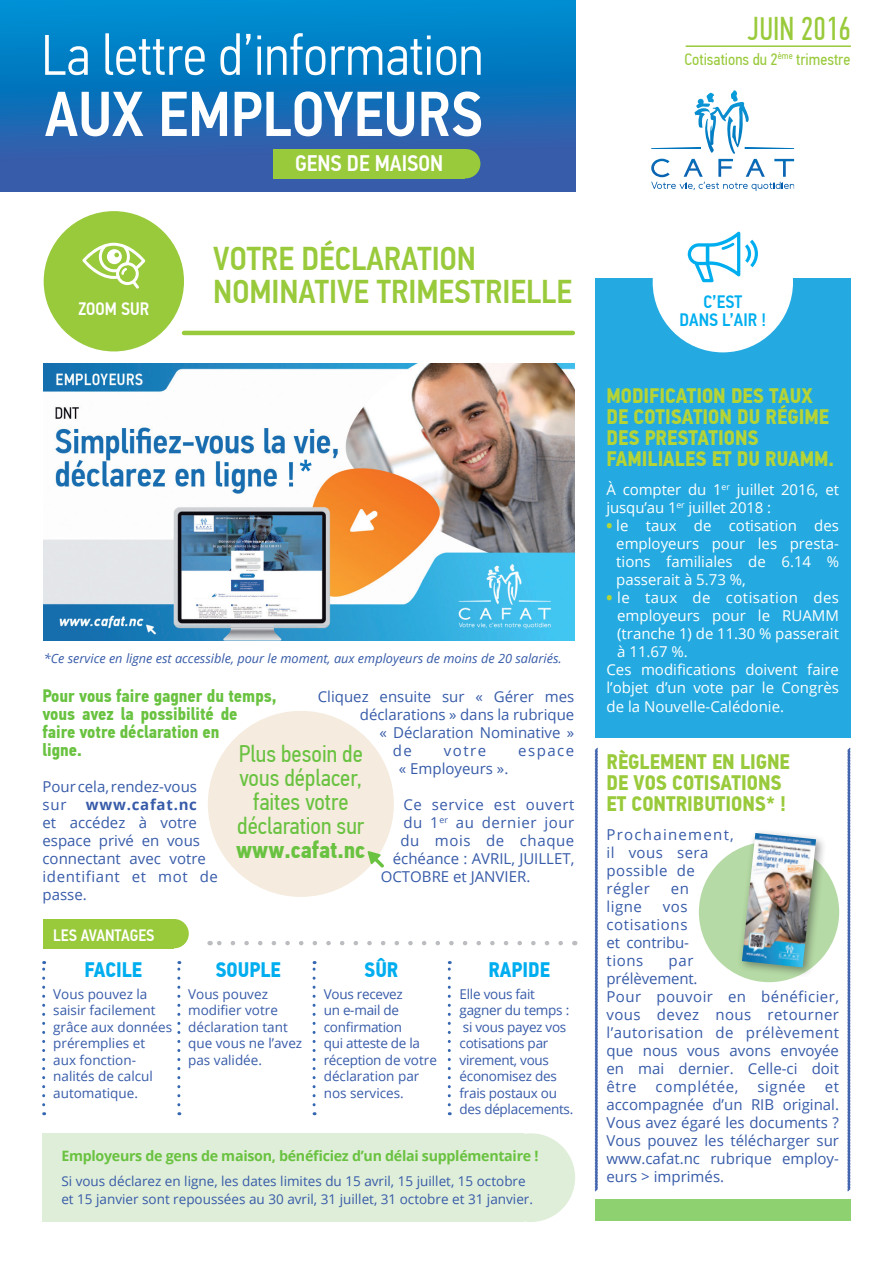
<style>
.page{position:relative;width:893px;height:1263px;background:#fff}
.page>*{position:absolute;margin:0;border:0;box-sizing:border-box;transform-origin:0 0}
.t1{font:500 63.45px "PF Din Text Cond Pro";color:#fff}
.t2{font:300 57.3px "PF Din Text Cond Pro";color:#fff}
.t3{font:500 33px "PF Din Text Cond Pro";color:#99ca3b}
.t4{font:33px "PF Din Text Comp Pro";color:#99ca3b}
.t5{font:24px/24px "PF Din Text Cond Pro";color:#69c240}
.t6{font:500 22.5px "PF Din Text Cond Pro";color:#fff}
.t7{font:700 21px/21px "PF Din Text Cond Pro";color:#b5d436}
.t8{font:700 21px/21px "PF Din Text Cond Pro";color:#99ca3b}
.t9{font:700 21px "PF Din Text Cond Pro";color:#00aeef}
.t10{font:700 18px/18px "PF Din Text Cond Pro";color:#69c240}
.t11{font:500 18px "PF Din Text Cond Pro";color:#00aeef}
.t12{font:500 18px "PF Din Text Cond Pro";color:#fff}
.t13{font:16.5px "PF Din Text Cond Pro";color:#99ca3b}
.t14{font:500 16.5px "PF Din Text Cond Pro";color:#fff}
.t15{font:15px/18px "Open Sans";color:#375ba9;text-align:justify}
.t16{font:15px/18px "Open Sans";color:#fff;text-align:justify}
.t17{font:15px "Open Sans";letter-spacing:.04em;color:#375ba9}
.t18{font:15px/18px "Open Sans";letter-spacing:.03em;color:#375ba9}
.t19{font:700 14.25px "Open Sans";letter-spacing:-.02em;color:#69c240}
.t20{font:13.5px/16.5px "Open Sans";color:#375ba9}
.t21{font:13.5px/16.5px "Open Sans";letter-spacing:-.02em;color:#375ba9}
.t22{font:italic 12.75px "Open Sans";color:#375ba9}
.s1{font-weight:700}
.s2{font-weight:800;color:#b5d436}
</style>
<div class="page">
<svg style="left:0;top:0;width:575px;height:191px;background:#1372bb"></svg>
<svg style="left:651px;top:90px;width:143px;height:101px"></svg>
<hr style="left:184px;top:331px;width:389px;height:4px;background:#99ca3b">
<div style="left:44px;top:211px;width:140px;height:140px;background:#99ca3b;border-radius:50%"></div>
<svg style="left:82px;top:243px;width:63px;height:46px"></svg>
<img style="left:44px;top:363px;width:530px;height:278px">
<div style="left:208px;top:711px;width:186px;height:186px;background:#f5ebde;border-radius:50%"></div>
<svg style="left:367px;top:851px;width:17px;height:17px"></svg>
<hr style="left:686px;top:45px;width:164px;height:2px;background:#99ca3b">
<div style="left:43px;top:1133px;width:481px;height:89px;background:#dfeed8"></div>
<div style="left:486px;top:1133px;width:89px;height:89px;background:#dfeed8;border-radius:50%"></div>
<div style="left:43px;top:919px;width:130px;height:29px;background:#99ca3b"></div>
<div style="left:159px;top:919px;width:30px;height:29px;background:#99ca3b;border-radius:50%"></div>
<svg style="left:42px;top:961px;width:3px;height:144px"></svg>
<svg style="left:177px;top:961px;width:3px;height:144px"></svg>
<svg style="left:313px;top:961px;width:3px;height:144px"></svg>
<svg style="left:448px;top:961px;width:3px;height:144px"></svg>
<svg style="left:210px;top:941px;width:351px;height:4px"></svg>
<div style="left:274px;top:149px;width:191px;height:29px;background:#99ca3b"></div>
<div style="left:451px;top:149px;width:29px;height:29px;background:#99ca3b;border-radius:50%"></div>
<div style="left:595px;top:279px;width:255px;height:459px;background:#24aae1"></div>
<div style="left:595px;top:1199px;width:255px;height:21px;background:#8ed170"></div>
<div style="left:653px;top:212px;width:140px;height:140px;background:#fff;border-radius:50%"></div>
<svg style="left:688px;top:232px;width:70px;height:50px"></svg>
<svg style="left:847px;top:747px;width:4px;height:445px;background:#849aca"></svg>
<div style="left:699px;top:842px;width:140px;height:140px;background:#b5daa5;border-radius:50%"></div>
<div style="left:737px;top:828px;width:90px;height:150px;background:#231f20;opacity:.45"></div>
<img style="left:742px;top:833px;width:74px;height:134px">
<svg style="left:594px;top:747px;width:4px;height:445px;background:#849aca"></svg>
<svg style="left:300px;top:460px;width:12px;height:11px"></svg>
<p class="t2" style="left:41px;top:22px;width:444px">La lettre d’information</p>
<p class="t1" style="left:45px;top:76px;width:440px">AUX EMPLOYEURS</p>
<p class="t12" style="left:78px;top:298px;width:72px">ZOOM SUR</p>
<p class="t6" style="left:295px;top:150px;width:150px">GENS DE MAISON</p>
<p class="t3" style="left:213px;top:239px;width:264px">VOTRE DÉCLARATION</p>
<p class="t3" style="left:213px;top:272px;width:360px">NOMINATIVE TRIMESTRIELLE</p>
<p class="t22" style="left:44px;top:649px;width:520px">*Ce service en ligne est accessible, pour le moment, aux employeurs de moins de 20 salariés.</p>
<p class="t10" style="left:43px;top:687px;width:236px">Pour vous faire gagner du temps, vous avez la possibilité de<br>faire votre déclaration en<br>ligne.</p>
<p class="t15" style="left:43px;top:777px;width:156px">Pour cela, rendez-vous sur</p>
<p class="t15" style="left:318px;top:687px;width:258px">Cliquez ensuite sur « Gérer mes</p>
<p class="t15" style="left:360px;top:705px;width:216px">déclarations » dans la rubrique</p>
<p class="t15" style="left:379px;top:723px;width:196px">« Déclaration Nominative »</p>
<p class="t15" style="left:393px;top:741px;width:21px">de</p>
<p class="t15" style="left:444px;top:741px;width:44px">votre</p>
<p class="t15" style="left:518px;top:741px;width:58px">espace</p>
<p class="t15" style="left:399px;top:759px;width:111px">« Employeurs ».</p>
<p class="t17" style="left:403px;top:794px;width:173px">Ce service est ouvert</p>
<p class="t17" style="left:403px;top:812px;width:173px">du 1<sup>er</sup> au dernier jour</p>
<p class="t17" style="left:400px;top:830px;width:176px">du mois de chaque</p>
<p class="t15" style="left:393px;top:849px;width:183px">échéance : AVRIL, JUILLET,</p>
<p class="t15" style="left:381px;top:867px;width:151px">OCTOBRE et JANVIER.</p>
<p class="t5" style="left:239px;top:742px;width:126px">Plus besoin de vous déplacer,</p>
<p class="t5" style="left:236px;top:790px;width:131px;text-align:center">faites votre déclaration sur <span class="s1">www.cafat.nc</span></p>
<p class="t15" style="left:43px;top:795px;width:177px;text-align:left;text-indent:43px"><span class="s1">www.cafat.nc<br></span>et accédez à votre espace privé en vous connectant avec votre identifiant et mot de passe.</p>
<p class="t14" style="left:53px;top:925px;width:103px">LES AVANTAGES</p>
<p class="t9" style="left:84px;top:957px;width:59px">FACILE</p>
<p class="t9" style="left:216px;top:957px;width:67px">SOUPLE</p>
<p class="t9" style="left:364px;top:957px;width:36px">SÛR</p>
<p class="t9" style="left:488px;top:957px;width:63px">RAPIDE</p>
<p class="t20" style="left:188px;top:985px;width:116px">Vous pouvez modifier votre déclaration tant que vous ne l’avez pas validée.</p>
<p class="t21" style="left:460px;top:985px;width:115px">Elle vous fait gagner du temps : si vous payez vos cotisations par virement, vous économisez des frais postaux ou des déplacements.</p>
<p class="t20" style="left:53px;top:985px;width:120px">Vous pouvez la saisir facilement grâce aux données préremplies et<br>aux fonction&shy;nalités de calcul automatique.</p>
<p class="t21" style="left:324px;top:985px;width:115px">Vous recevez<br>un e-mail de confirmation<br>qui atteste de la réception de votre déclaration par nos services.</p>
<p class="t19" style="left:61px;top:1145px;width:479px">Employeurs de gens de maison, bénéficiez d’un délai supplémentaire !</p>
<p class="t20" style="left:61px;top:1171px;width:473px;line-height:18px">Si vous déclarez en ligne, les dates limites du 15 avril, 15 juillet, 15 octobre et 15 janvier sont repoussées au 30 avril, 31 juillet, 31 octobre et 31 janvier.</p>
<p class="t4" style="left:747px;top:10px;width:105px">JUIN 2016</p>
<p class="t13" style="left:684px;top:50px;width:167px">Cotisations du 2<sup>ème</sup> trimestre</p>
<p class="t11" style="left:703px;top:291px;width:40px">C’EST</p>
<p class="t11" style="left:679px;top:309px;width:88px">DANS L’AIR !</p>
<p class="t7" style="left:606px;top:386px;width:229px">MODIFICATION DES TAUX<br>DE COTISATION DU RÉGIME<br>DES PRESTATIONS<br>FAMILIALES ET DU RUAMM.</p>
<p class="t16" style="left:606px;top:480px;width:234px">À compter du 1<sup>er</sup> juillet 2016, et jusqu’au 1<sup>er</sup> juillet 2018 :</p>
<p class="t16" style="left:616px;top:516px;width:224px;text-indent:-10px"><span class="s2">•</span> le taux de cotisation des employeurs pour les presta&shy;tions familiales de 6.14 % passerait à 5.73 %,</p>
<p class="t16" style="left:617px;top:588px;width:223px;text-indent:-11px"><span class="s2">•</span> le taux de cotisation des employeurs pour le RUAMM (tranche 1) de 11.30 % passerait à 11.67 %.</p>
<p class="t16" style="left:606px;top:659px;width:234px;line-height:18.6px">Ces modifications doivent faire l’objet d’un vote par le Congrès de la Nouvelle-Calédonie.</p>
<p class="t8" style="left:606px;top:752px;width:185px">RÈGLEMENT EN LIGNE<br>DE VOS COTISATIONS<br>ET CONTRIBUTIONS* !</p>
<p class="t18" style="left:606px;top:825px;width:129px">Prochainement, il vous sera possible de régler</p>
<p class="t15" style="left:671px;top:879px;width:20px">en</p>
<p class="t15" style="left:606px;top:897px;width:37px">ligne</p>
<p class="t15" style="left:606px;top:897px;width:84px;text-indent:56px">vos cotisations et contribu&shy;tions</p>
<p class="t15" style="left:606px;top:951px;width:93px;text-align:right">par prélèvement.</p>
<p class="t15" style="left:606px;top:987px;width:234px">Pour pouvoir en bénéficier, vous devez nous retourner l’autorisation de prélèvement que nous vous avons envoyée en mai dernier. Celle-ci doit être</p>
<p class="t17" style="left:656px;top:1076px;width:84px">complétée,</p>
<p class="t15" style="left:757px;top:1077px;width:50px">signée</p>
<p class="t15" style="left:606px;top:1077px;width:234px;text-align:right">et<br>accompagnée d’un RIB original.</p>
<p class="t15" style="left:606px;top:1113px;width:234px">Vous avez égaré les documents ?<br>Vous pouvez les télécharger sur www.cafat.nc rubrique employ&shy;eurs &gt; imprimés.</p>
</div>
